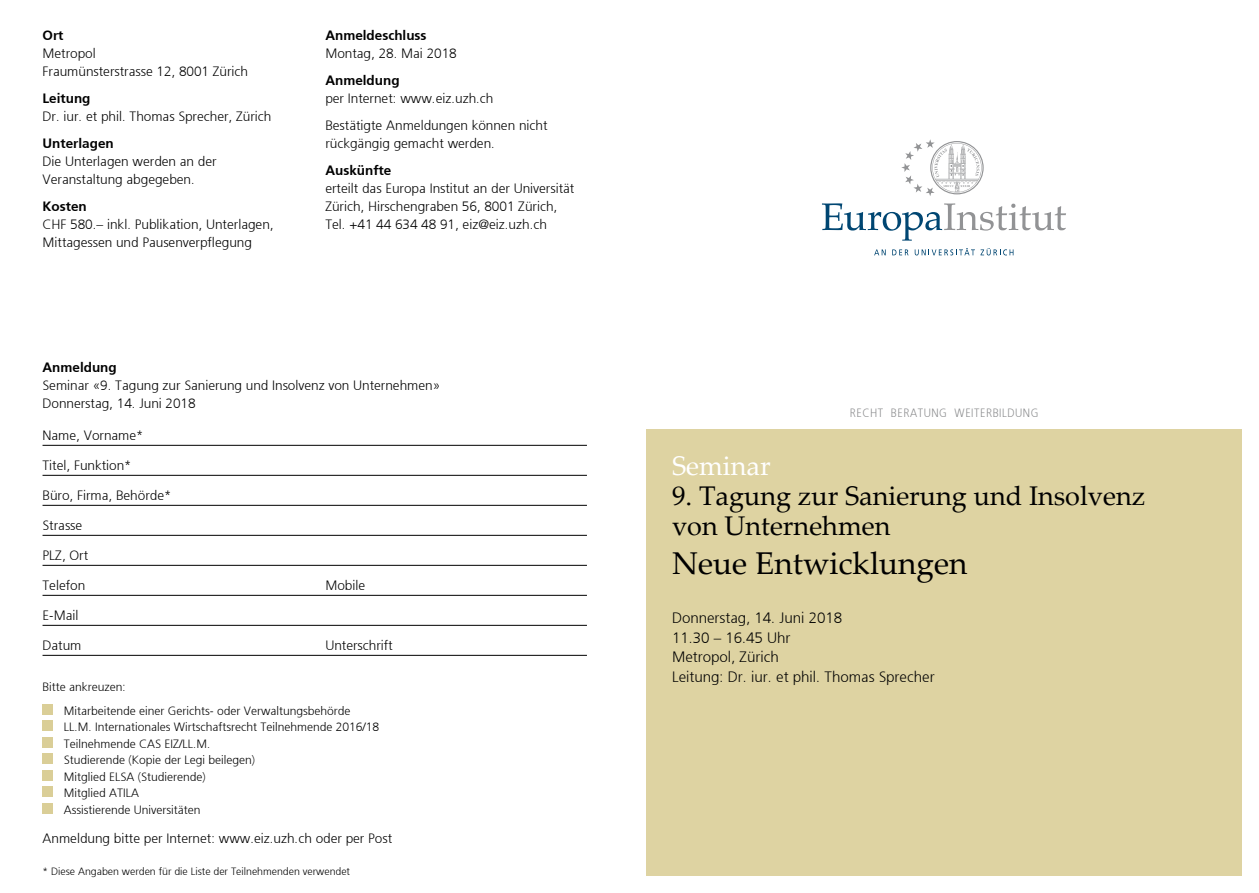
<style>
.page{position:relative;width:1259px;height:893px;background:#fff}
.page>*{position:absolute;margin:0;border:0;box-sizing:border-box;transform-origin:0 0}
.t1{font:31.5px "Palatino Linotype";color:#000}
.t2{font:27px/30px "Palatino Linotype";color:#000}
.t3{font:27px "Palatino Linotype";color:#fff}
.t4{font:300 15px/19.5px "Frutiger 45";color:#000}
.t5{font:300 13.5px/18px "Frutiger 45";color:#000}
.t6{font:300 13.5px "Frutiger 45";color:#000}
.t7{font:300 12px/16.5px "Frutiger 45";color:#000}
.t8{font:300 12px "Frutiger 45";letter-spacing:.05em;color:#87888a;scale:.9 1}
.t9{font:300 10.5px "Frutiger 45";color:#000}
</style>
<div class="page">
<div style="left:646px;top:429px;width:596px;height:447px;background:#ded3a2"></div>
<svg style="left:822px;top:203px;width:244px;height:38px"></svg>
<svg style="left:874px;top:249px;width:11px;height:6px"></svg>
<svg style="left:892px;top:249px;width:16px;height:6px"></svg>
<svg style="left:914px;top:248px;width:99px;height:7px"></svg>
<svg style="left:901px;top:139px;width:82px;height:57px"></svg>
<hr style="left:43px;top:445px;width:544px;height:1px;background:#000">
<hr style="left:43px;top:475px;width:544px;height:1px;background:#000">
<hr style="left:43px;top:505px;width:544px;height:1px;background:#000">
<hr style="left:43px;top:535px;width:544px;height:1px;background:#000">
<hr style="left:43px;top:565px;width:544px;height:1px;background:#000">
<hr style="left:43px;top:595px;width:544px;height:1px;background:#000">
<hr style="left:43px;top:625px;width:544px;height:1px;background:#000">
<hr style="left:43px;top:655px;width:544px;height:1px;background:#000">
<div style="left:43px;top:704px;width:10px;height:11px;background:#dace97"></div>
<div style="left:43px;top:720px;width:10px;height:11px;background:#dace97"></div>
<div style="left:43px;top:737px;width:10px;height:11px;background:#dace97"></div>
<div style="left:43px;top:753px;width:10px;height:11px;background:#dace97"></div>
<div style="left:43px;top:770px;width:10px;height:11px;background:#dace97"></div>
<div style="left:43px;top:786px;width:10px;height:11px;background:#dace97"></div>
<div style="left:43px;top:803px;width:10px;height:11px;background:#dace97"></div>
<p class="t6" style="left:43px;top:27px;width:23px">Ort</p>
<p class="t5" style="left:43px;top:44px;width:207px">Metropol<br>Fraumünsterstrasse 12, 8001 Zürich</p>
<p class="t6" style="left:43px;top:90px;width:50px">Leitung</p>
<p class="t5" style="left:43px;top:107px;width:230px">Dr. iur. et phil. Thomas Sprecher, Zürich</p>
<p class="t6" style="left:43px;top:135px;width:73px">Unterlagen</p>
<p class="t5" style="left:43px;top:152px;width:176px">Die Unterlagen werden an der<br>Veranstaltung abgegeben.</p>
<p class="t6" style="left:43px;top:198px;width:46px">Kosten</p>
<p class="t5" style="left:43px;top:215px;width:233px">CHF 580.– inkl. Publikation, Unterlagen,<br>Mittagessen und Pausenverpflegung</p>
<p class="t6" style="left:325px;top:27px;width:103px">Anmeldeschluss</p>
<p class="t5" style="left:325px;top:44px;width:133px">Montag, 28. Mai 2018</p>
<p class="t6" style="left:325px;top:72px;width:76px">Anmeldung</p>
<p class="t5" style="left:325px;top:85px;width:224px;line-height:27px">per Internet: www.eiz.uzh.ch<br>Bestätigte Anmeldungen können nicht</p>
<p class="t5" style="left:325px;top:134px;width:171px">rückgängig gemacht werden.</p>
<p class="t6" style="left:325px;top:162px;width:67px">Auskünfte</p>
<p class="t5" style="left:325px;top:179px;width:251px">erteilt das Europa Institut an der Universität<br>Zürich, Hirschengraben 56, 8001 Zürich,<br>Tel. +41 44 634 48 91, eiz@eiz.uzh.ch</p>
<p class="t6" style="left:43px;top:359px;width:76px">Anmeldung</p>
<p class="t5" style="left:43px;top:376px;width:399px">Seminar «9. Tagung zur Sanierung und Insolvenz von Unternehmen»<br>Donnerstag, 14. Juni 2018</p>
<p class="t5" style="left:43px;top:426px;width:103px">Name, Vorname*</p>
<p class="t5" style="left:43px;top:456px;width:91px">Titel, Funktion*</p>
<p class="t5" style="left:43px;top:486px;width:131px">Büro, Firma, Behörde*</p>
<p class="t5" style="left:43px;top:516px;width:41px">Strasse</p>
<p class="t5" style="left:43px;top:546px;width:47px">PLZ, Ort</p>
<p class="t5" style="left:43px;top:576px;width:44px">Telefon</p>
<p class="t5" style="left:325px;top:576px;width:41px">Mobile</p>
<p class="t5" style="left:43px;top:606px;width:37px">E-Mail</p>
<p class="t5" style="left:43px;top:636px;width:41px">Datum</p>
<p class="t5" style="left:325px;top:636px;width:69px">Unterschrift</p>
<p class="t7" style="left:64px;top:674px;width:288px;line-height:24px;text-indent:-21px">Bitte ankreuzen:<br>Mitarbeitende einer Gerichts- oder Verwaltungsbehörde</p>
<p class="t7" style="left:64px;top:719px;width:317px">LL.M. Internationales Wirtschaftsrecht Teilnehmende 2016/18<br>Teilnehmende CAS EIZ/LL.M.<br>Studierende (Kopie der Legi beilegen)<br>Mitglied ELSA (Studierende)<br>Mitglied ATILA<br>Assistierende Universitäten</p>
<p class="t5" style="left:43px;top:829px;width:351px">Anmeldung bitte per Internet: www.eiz.uzh.ch oder per Post</p>
<p class="t9" style="left:43px;top:866px;width:309px">* Diese Angaben werden für die Liste der Teilnehmenden verwendet</p>
<p class="t8" style="left:850px;top:406px;width:211px">RECHT BERATUNG WEITERBILDUNG</p>
<h2 class="t3" style="left:672px;top:446px;width:100px">Seminar</h2>
<h2 class="t2" style="left:672px;top:479px;width:475px">9. Tagung zur Sanierung und Insolvenz von Unternehmen</h2>
<h1 class="t1" style="left:672px;top:541px;width:297px">Neue Entwicklungen</h1>
<p class="t4" style="left:672px;top:608px;width:264px">Donnerstag, 14. Juni 2018<br>11.30 – 16.45 Uhr<br>Metropol, Zürich<br>Leitung: Dr. iur. et phil. Thomas Sprecher</p>
</div>
